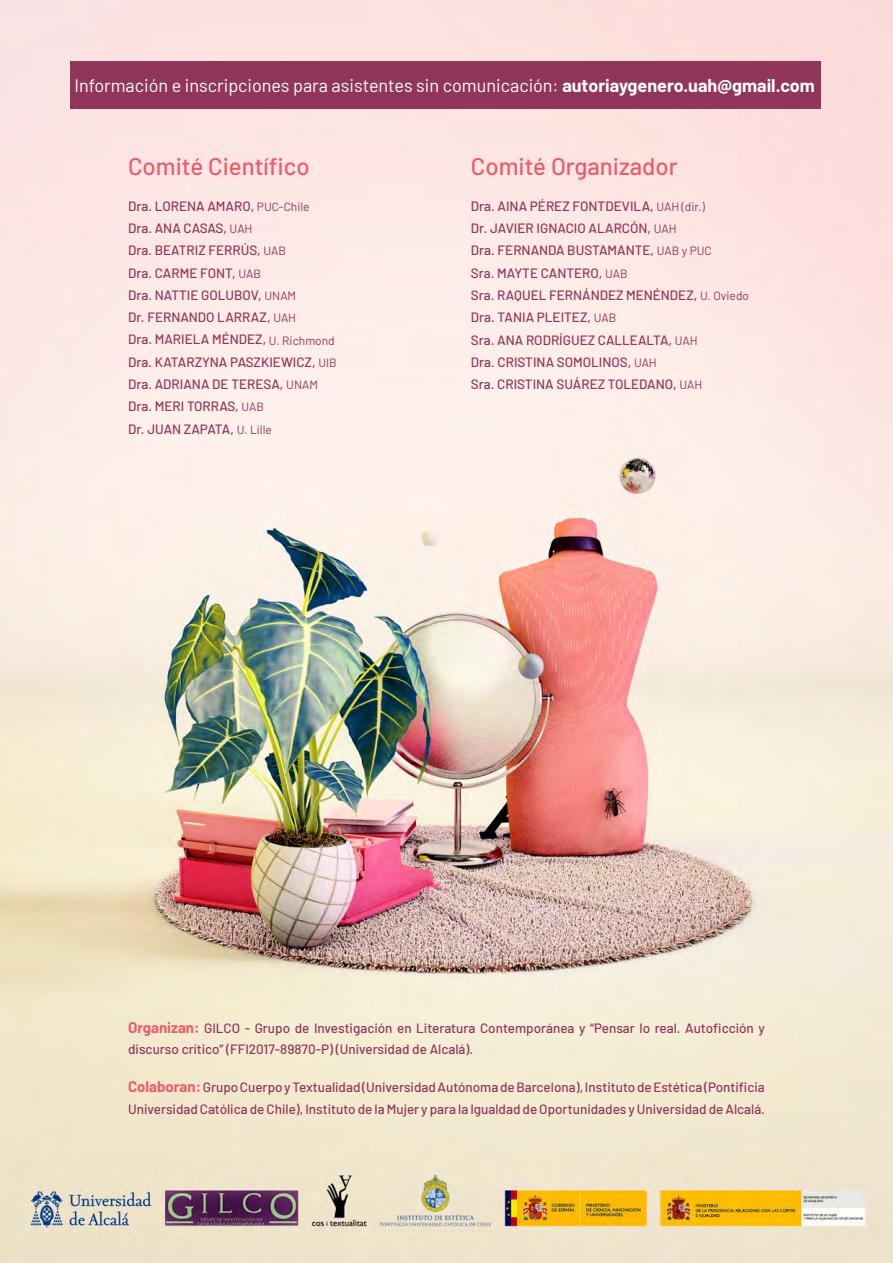
<style>
.page{position:relative;width:893px;height:1263px;background:#fff}
.page>*{position:absolute;margin:0;border:0;box-sizing:border-box;transform-origin:0 0}
.t1{font:500 24px "Barlow";color:#eb5a6f}
.t2{font:18px "Barlow";color:#fff}
.t3{font:500 13.5px/22.2px "Barlow";color:#92355a}
.s1{font-weight:700}
.s2{font-weight:400;font-size:12px}
.s3{font-weight:700;font-size:15px;color:#eb5a6f}
</style>
<div class="page">
<img style="left:1px;top:0;width:892px;height:1263px">
<div style="left:70px;top:62px;width:751px;height:47px;background:#92355a"></div>
<h2 class="t2" style="left:74px;top:73px;width:742px">Información e inscripciones para asistentes sin comunicación: <span class="s1">autoriaygenero.uah@gmail.com</span></h2>
<h1 class="t1" style="left:128px;top:149px;width:183px">Comité Científico</h1>
<p class="t3" style="left:128px;top:194px;width:210px">Dra. LORENA AMARO, <span class="s2">PUC-Chile<br></span>Dra. ANA CASAS, <span class="s2">UAH<br></span>Dra. BEATRIZ FERRÚS, <span class="s2">UAB<br></span>Dra. CARME FONT, <span class="s2">UAB<br></span>Dra. NATTIE GOLUBOV, <span class="s2">UNAM<br></span>Dr. FERNANDO LARRAZ, <span class="s2">UAH<br></span>Dra. MARIELA MÉNDEZ, <span class="s2">U. Richmond<br></span>Dra. KATARZYNA PASZKIEWICZ, <span class="s2">UIB<br></span>Dra. ADRIANA DE TERESA, <span class="s2">UNAM<br></span>Dra. MERI TORRAS, <span class="s2">UAB<br></span>Dr. JUAN ZAPATA, <span class="s2">U. Lille</span></p>
<h1 class="t1" style="left:471px;top:149px;width:208px">Comité Organizador</h1>
<p class="t3" style="left:471px;top:194px;width:280px">Dra. AINA PÉREZ FONTDEVILA, <span class="s2">UAH (dir.)<br></span>Dr. JAVIER IGNACIO ALARCÓN, <span class="s2">UAH<br></span>Dra. FERNANDA BUSTAMANTE, <span class="s2">UAB y PUC<br></span>Sra. MAYTE CANTERO, <span class="s2">UAB<br></span>Sra. RAQUEL FERNÁNDEZ MENÉNDEZ, <span class="s2">U. Oviedo<br></span>Dra. TANIA PLEITEZ, <span class="s2">UAB<br></span>Sra. ANA RODRÍGUEZ CALLEALTA, <span class="s2">UAH<br></span>Dra. CRISTINA SOMOLINOS, <span class="s2">UAH<br></span>Sra. CRISTINA SUÁREZ TOLEDANO, <span class="s2">UAH</span></p>
<p class="t3" style="left:128px;top:1017px;width:638px;line-height:21px"><span class="s3">Organizan:</span> GILCO - Grupo de Investigación en Literatura Contemporánea y “Pensar lo real. Autoficción y discurso crítico” (FFI2017-89870-P) (Universidad de Alcalá).</p>
<p class="t3" style="left:128px;top:1076px;width:638px;line-height:21px"><span class="s3">Colaboran:</span> Grupo Cuerpo y Textualidad (Universidad Autónoma de Barcelona), Instituto de Estética (Pontificia<br>Universidad Católica de Chile), Instituto de la Mujer y para la Igualdad de Oportunidades y Universidad de Alcalá.</p>
</div>
